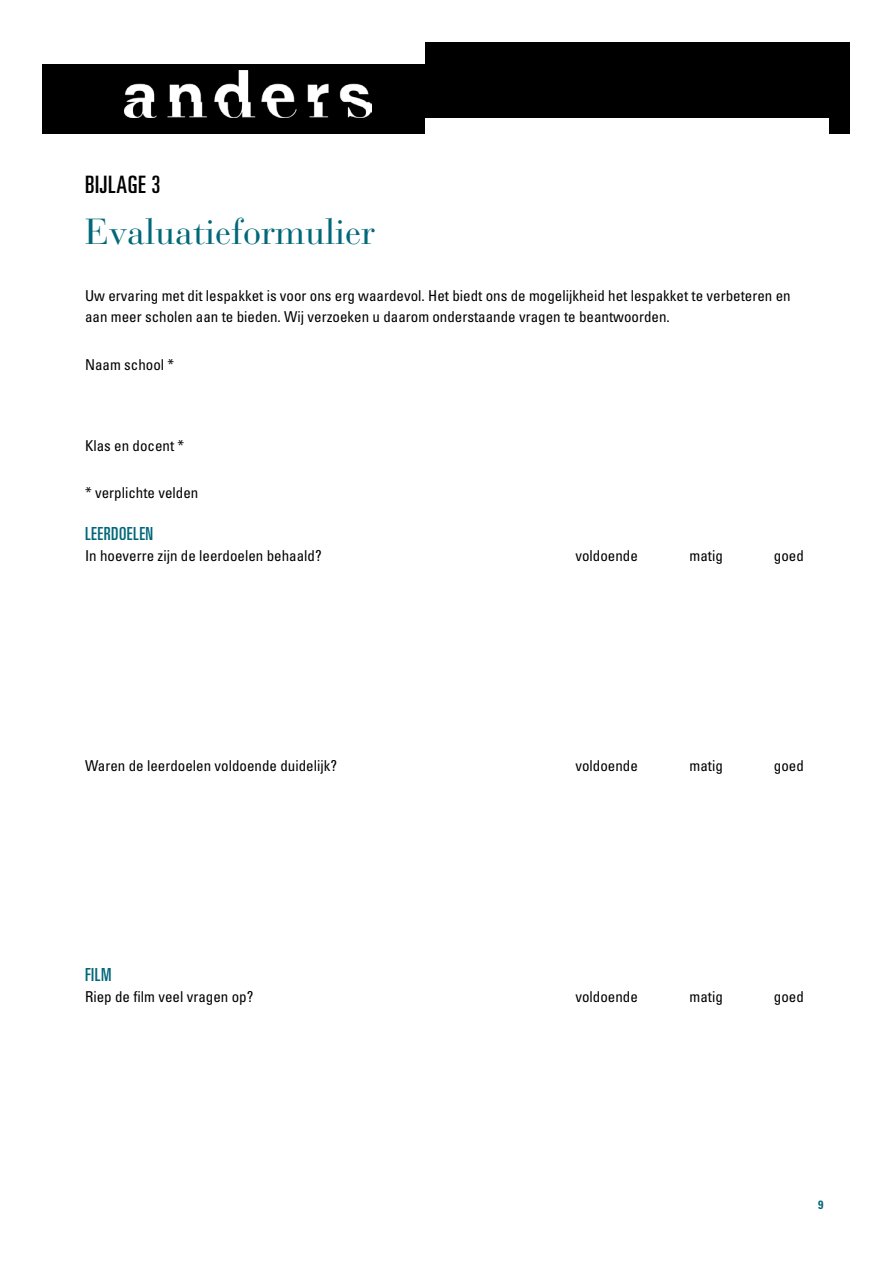
<style>
.page{position:relative;width:893px;height:1263px;background:#fff}
.page>*{position:absolute;margin:0;border:0;box-sizing:border-box;transform-origin:0 0}
.t1{font:36px "Bauer Bodoni Std";color:#006879}
.t2{font:ultra-condensed 24px "Univers LT Std";letter-spacing:.03em;color:#000}
.t3{font:ultra-condensed 18px "Univers LT Std";letter-spacing:.03em;color:#006879}
.t4{font:condensed 15px/21px "Univers LT Std";color:#000}
.t5{font:700 condensed 12px "Univers LT Std";color:#006879}
</style>
<div class="page">
<div style="left:43px;top:43px;width:807px;height:91px;background:#000"></div>
<img style="left:124px;top:70px;width:247px;height:48px">
<div style="left:425px;top:118px;width:404px;height:85px;background:#fff"></div>
<div style="left:43px;top:43px;width:382px;height:21px;background:#fff"></div>
<h2 class="t2" style="left:85px;top:171px;width:77px">BIJLAGE 3</h2>
<h1 class="t1" style="left:85px;top:210px;width:292px">Evaluatieformulier</h1>
<p class="t4" style="left:85px;top:285px;width:707px">Uw ervaring met dit lespakket is voor ons erg waardevol. Het biedt ons de mogelijkheid het lespakket te verbeteren en aan meer scholen aan te bieden. Wij verzoeken u daarom onderstaande vragen te beantwoorden.</p>
<p class="t4" style="left:85px;top:354px;width:91px">Naam school *</p>
<p class="t4" style="left:85px;top:435px;width:101px">Klas en docent *</p>
<p class="t4" style="left:85px;top:482px;width:115px">* verplichte velden</p>
<p class="t3" style="left:85px;top:523px;width:70px">LEERDOELEN</p>
<p class="t4" style="left:85px;top:545px;width:238px">In hoeverre zijn de leerdoelen behaald?</p>
<p class="t4" style="left:575px;top:545px;width:64px">voldoende</p>
<p class="t4" style="left:689px;top:545px;width:35px">matig</p>
<p class="t4" style="left:774px;top:545px;width:31px">goed</p>
<p class="t4" style="left:85px;top:755px;width:253px">Waren de leerdoelen voldoende duidelijk?</p>
<p class="t4" style="left:575px;top:755px;width:64px">voldoende</p>
<p class="t4" style="left:689px;top:755px;width:35px">matig</p>
<p class="t4" style="left:774px;top:755px;width:31px">goed</p>
<p class="t3" style="left:85px;top:964px;width:28px">FILM</p>
<p class="t4" style="left:85px;top:986px;width:170px">Riep de film veel vragen op?</p>
<p class="t4" style="left:575px;top:986px;width:64px">voldoende</p>
<p class="t4" style="left:689px;top:986px;width:35px">matig</p>
<p class="t4" style="left:774px;top:986px;width:31px">goed</p>
<p class="t5" style="left:818px;top:1197px;width:7px">9</p>
</div>
